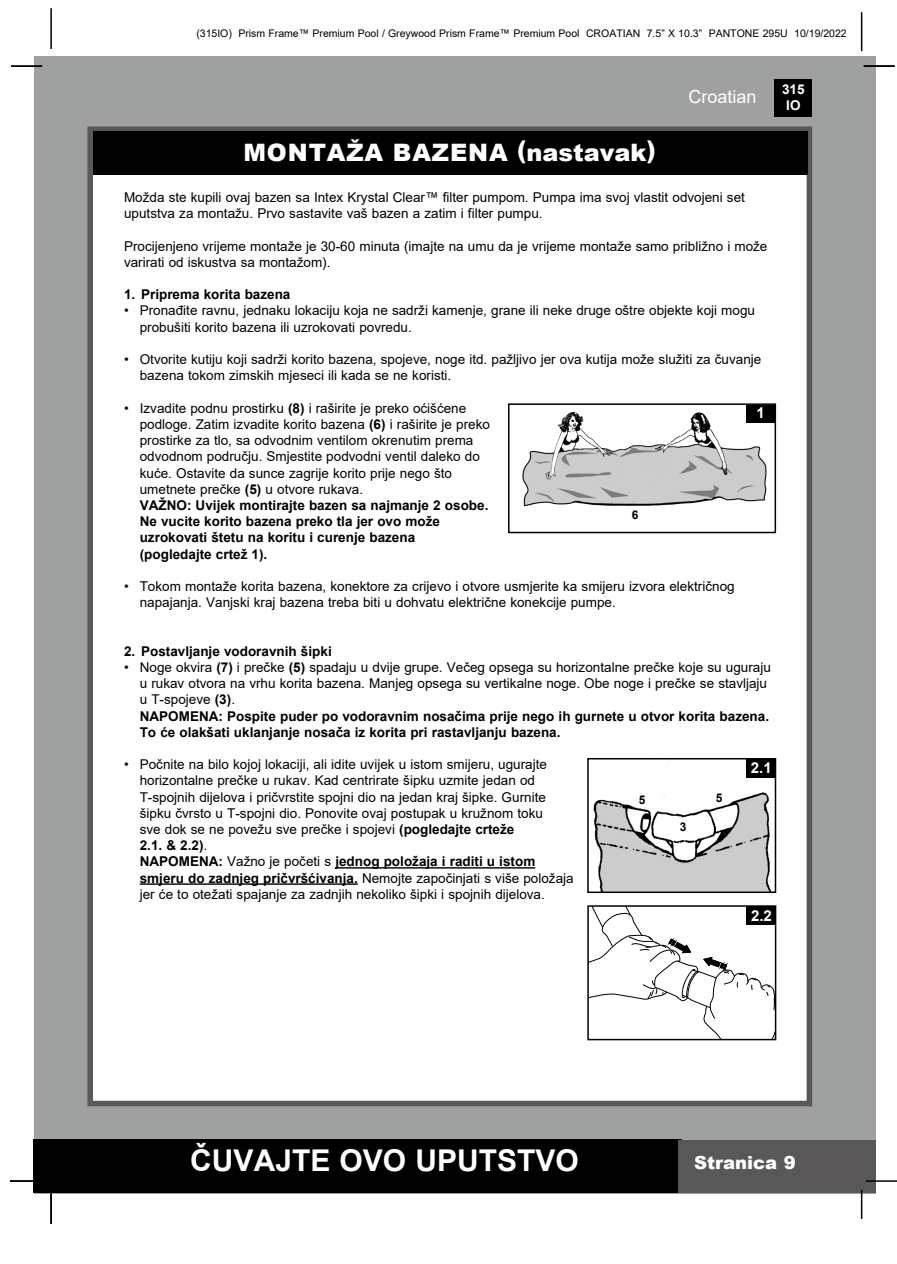
<style>
.page{position:relative;width:897px;height:1264px;background:#fff}
.page>*{position:absolute;margin:0;border:0;box-sizing:border-box;transform-origin:0 0}
.t1{font:700 30px "Arial";color:#fff}
.t2{font:900 24px "Arial";letter-spacing:.035em;color:#fff}
.t3{font:900 18px "Arial";color:#fff}
.t4{font:18px "Arial";color:#fff}
.t5{font:700 15px "Arial";color:#fff}
.t6{font:13.5px/16.2px "Arial";color:#000}
.t7{font:700 13.5px "Arial";color:#000}
.t8{font:700 13.5px/16.2px "Arial";color:#fff;text-align:center}
.t9{font:700 12px "Arial";color:#000}
.t10{font:10.5px "Arial";color:#000}
.s1{font-weight:700}
</style>
<div class="page">
<div style="left:34px;top:56px;width:841px;height:1137px;background:#9fa0a0"></div>
<div style="left:774px;top:79px;width:38px;height:38px;background:#000"></div>
<hr style="left:50px;top:8px;width:2px;height:41px;background:#000">
<hr style="left:860px;top:12px;width:2px;height:39px;background:#000">
<div style="left:33px;top:1140px;width:648px;height:53px;background:#000"></div>
<div style="left:678px;top:1140px;width:197px;height:53px;background:#595757"></div>
<hr style="left:865px;top:1180px;width:31px;height:1px;background:#000">
<hr style="left:860px;top:1189px;width:2px;height:30px;background:#000">
<div style="left:87px;top:126px;width:725px;height:980px;background:#fff;border:6px solid #595757"></div>
<div style="left:93px;top:131px;width:714px;height:44px;background:#000"></div>
<hr style="left:863px;top:65px;width:31px;height:2px;background:#000">
<hr style="left:50px;top:1193px;width:2px;height:31px;background:#000">
<hr style="left:10px;top:1180px;width:31px;height:1px;background:#000">
<hr style="left:11px;top:65px;width:31px;height:2px;background:#000">
<hr style="left:335px;top:867px;width:200px;height:1px;background:#000">
<hr style="left:140px;top:883px;width:218px;height:2px;background:#000">
<img style="left:522px;top:411px;width:251px;height:96px">
<div style="left:508px;top:403px;width:268px;height:130px;border:2px solid #000"></div>
<div style="left:746px;top:405px;width:28px;height:17px;background:#000"></div>
<img style="left:593px;top:767px;width:180px;height:123px">
<div style="left:587px;top:758px;width:189px;height:135px;border:2px solid #000"></div>
<div style="left:746px;top:759px;width:28px;height:18px;background:#000"></div>
<svg style="left:590px;top:908px;width:183px;height:129px"></svg>
<div style="left:587px;top:905px;width:189px;height:135px;border:2px solid #000"></div>
<div style="left:746px;top:906px;width:28px;height:19px;background:#000"></div>
<p class="t10" style="left:196px;top:26px;width:652px">(315IO) Prism Frame™ Premium Pool / Greywood Prism Frame™ Premium Pool CROATIAN 7.5” X 10.3” PANTONE 295U 10/19/2022</p>
<h3 class="t4" style="left:688px;top:84px;width:70px">Croatian</h3>
<h2 class="t2" style="left:243px;top:135px;width:414px">MONTAŽA BAZENA (nastavak)</h2>
<p class="t6" style="left:124px;top:189px;width:622px">Možda ste kupili ovaj bazen sa Intex Krystal Clear™ filter pumpom. Pumpa ima svoj vlastit odvojeni set uputstva za montažu. Prvo sastavite vaš bazen a zatim i filter pumpu.</p>
<p class="t6" style="left:124px;top:238px;width:645px">Procijenjeno vrijeme montaže je 30-60 minuta (imajte na umu da je vrijeme montaže samo približno i može varirati od iskustva sa montažom).</p>
<p class="t7" style="left:124px;top:285px;width:168px">1. Priprema korita bazena</p>
<p class="t6" style="left:140px;top:302px;width:616px;text-indent:-16px">• Pronađite ravnu, jednaku lokaciju koja ne sadrži kamenje, grane ili neke druge oštre objekte koji mogu probušiti korito bazena ili uzrokovati povredu.</p>
<p class="t6" style="left:140px;top:351px;width:623px;text-indent:-16px">• Otvorite kutiju koji sadrži korito bazena, spojeve, noge itd. pažljivo jer ova kutija može služiti za čuvanje bazena tokom zimskih mjeseci ili kada se ne koristi.</p>
<p class="t6" style="left:140px;top:400px;width:352px;text-indent:-16px">• Izvadite podnu prostirku <span class="s1">(8)</span> i raširite je preko oćišćene podloge. Zatim izvadite korito bazena <span class="s1">(6)</span> i raširite je preko prostirke za tlo, sa odvodnim ventilom okrenutim prema odvodnom području. Smjestite podvodni ventil daleko do kuće. Ostavite da sunce zagrije korito prije nego što umetnete prečke <span class="s1">(5)</span> u otvore rukava.<br><span class="s1">VAŽNO: Uvijek montirajte bazen sa najmanje 2 osobe.<br>Ne vucite korito bazena preko tla jer ovo može uzrokovati štetu na koritu i curenje bazena (pogledajte crtež 1).</span></p>
<p class="t6" style="left:140px;top:578px;width:596px;text-indent:-16px">• Tokom montaže korita bazena, konektore za crijevo i otvore usmjerite ka smijeru izvora električnog napajanja. Vanjski kraj bazena treba biti u dohvatu električne konekcije pumpe.</p>
<p class="t7" style="left:124px;top:641px;width:209px">2. Postavljanje vodoravnih šipki</p>
<p class="t6" style="left:140px;top:659px;width:632px;text-indent:-16px">• Noge okvira <span class="s1">(7)</span> i prečke <span class="s1">(5)</span> spadaju u dvije grupe. Večeg opsega su horizontalne prečke koje su uguraju u rukav otvora na vrhu korita bazena. Manjeg opsega su vertikalne noge. Obe noge i prečke se stavljaju u T-spojeve <span class="s1">(3)</span>.<br><span class="s1">NAPOMENA: Pospite puder po vodoravnim nosačima prije nego ih gurnete u otvor korita bazena.<br>To će olakšati uklanjanje nosača iz korita pri rastavljanju bazena.</span></p>
<p class="t6" style="left:140px;top:756px;width:435px;text-indent:-16px">• Počnite na bilo kojoj lokaciji, ali idite uvijek u istom smijeru, ugurajte horizontalne prečke u rukav. Kad centrirate šipku uzmite jedan od T-spojnih dijelova i pričvrstite spojni dio na jedan kraj šipke. Gurnite šipku čvrsto u T-spojni dio. Ponovite ovaj postupak u kružnom toku<br>sve dok se ne povežu sve prečke i spojevi <span class="s1">(pogledajte crteže<br>2.1. &amp; 2.2)</span>.<br><span class="s1">NAPOMENA:</span> Važno je početi s <span class="s1">jednog položaja i raditi u istom smjeru do zadnjeg pričvršćivanja.</span> Nemojte započinjati s više položaja jer će to otežati spajanje za zadnjih nekoliko šipki i spojnih dijelova.</p>
<p class="t5" style="left:756px;top:402px;width:10px">1</p>
<p class="t9" style="left:632px;top:507px;width:8px">6</p>
<p class="t5" style="left:750px;top:757px;width:22px">2.1</p>
<p class="t9" style="left:715px;top:789px;width:8px">5</p>
<p class="t9" style="left:638px;top:791px;width:8px">5</p>
<p class="t9" style="left:679px;top:818px;width:8px">3</p>
<p class="t5" style="left:751px;top:904px;width:22px">2.2</p>
<p class="t8" style="left:782px;top:81px;width:24px">315<br>IO</p>
<h1 class="t1" style="left:190px;top:1139px;width:390px">ČUVAJTE OVO UPUTSTVO</h1>
<h3 class="t3" style="left:694px;top:1149px;width:103px">Stranica 9</h3>
</div>
